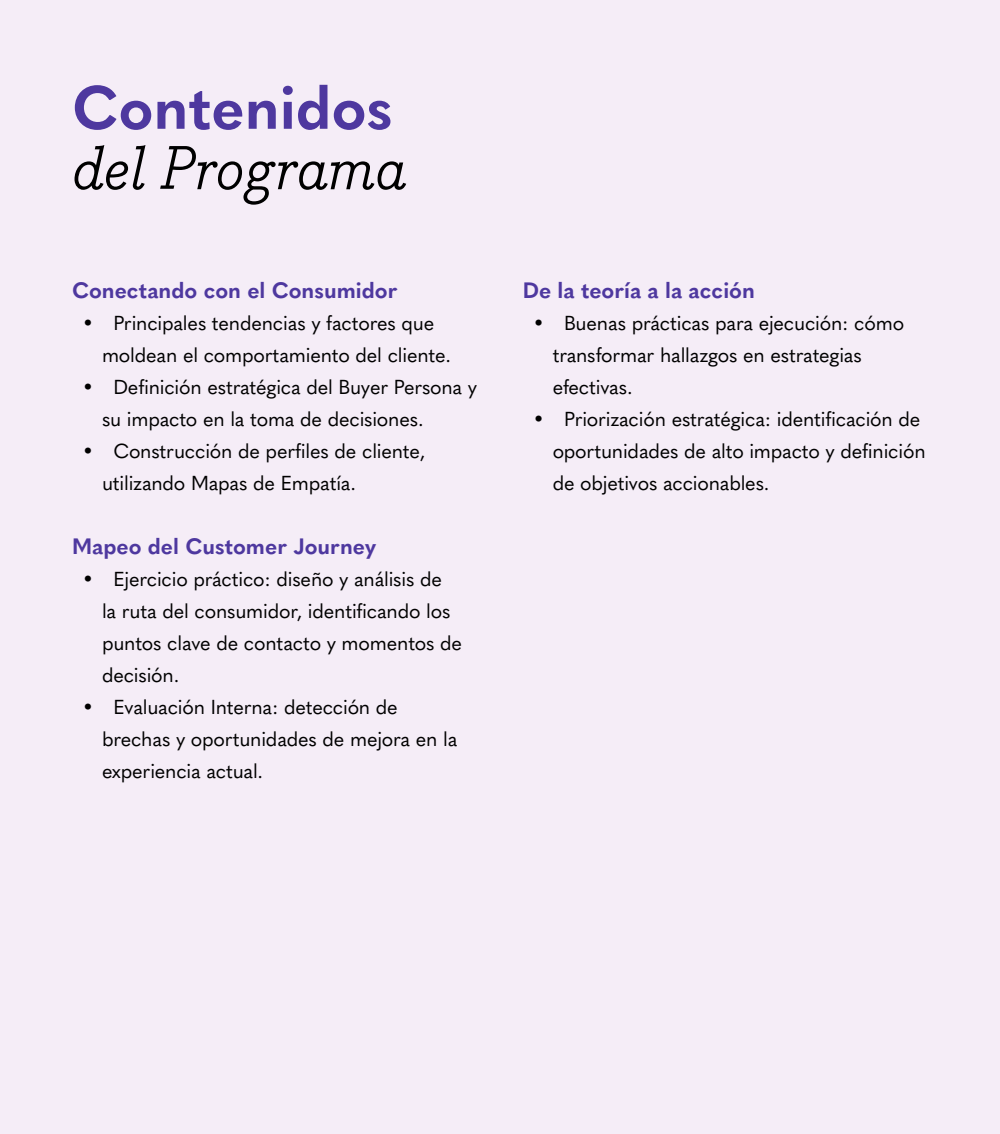
<style>
.page{position:relative;width:1000px;height:1134px;background:#f5edf7}
.page>*{position:absolute;margin:0;border:0;box-sizing:border-box;transform-origin:0 0}
.t1{font:italic 60px "Bodoni Egyptian Pro";color:#000}
.t2{font:700 60px "Quasimoda";color:#4e389f}
.t3{font:700 22px "Quasimoda";color:#4e389f}
.t4{font:20px/32px "Quasimoda";letter-spacing:-.01em;color:#000}
</style>
<div class="page">
<h1 class="t2" style="left:72px;top:61px;width:322px">Contenidos</h1>
<h1 class="t1" style="left:72px;top:131px;width:336px">del Programa</h1>
<p class="t3" style="left:72px;top:273px;width:327px">Conectando con el Consumidor</p>
<p class="t4" style="left:102px;top:305px;width:351px;text-indent:-20px">• Principales tendencias y factores que moldean el comportamiento del cliente.</p>
<p class="t4" style="left:102px;top:369px;width:377px;text-indent:-20px">• Definición estratégica del Buyer Persona y su impacto en la toma de decisiones.</p>
<p class="t4" style="left:102px;top:433px;width:325px;text-indent:-20px">• Construcción de perfiles de cliente, utilizando Mapas de Empatía.</p>
<p class="t3" style="left:72px;top:529px;width:306px">Mapeo del Customer Journey</p>
<p class="t4" style="left:102px;top:561px;width:362px;text-indent:-20px">• Ejercicio práctico: diseño y análisis de<br>la ruta del consumidor, identificando los puntos clave de contacto y momentos de decisión.</p>
<p class="t4" style="left:102px;top:689px;width:357px;text-indent:-20px">• Evaluación Interna: detección de brechas y oportunidades de mejora en la experiencia actual.</p>
<p class="t3" style="left:523px;top:273px;width:234px">De la teoría a la acción</p>
<p class="t4" style="left:553px;top:305px;width:353px;text-indent:-20px">• Buenas prácticas para ejecución: cómo transformar hallazgos en estrategias efectivas.</p>
<p class="t4" style="left:553px;top:401px;width:375px;text-indent:-20px">• Priorización estratégica: identificación de oportunidades de alto impacto y definición de objetivos accionables.</p>
</div>
